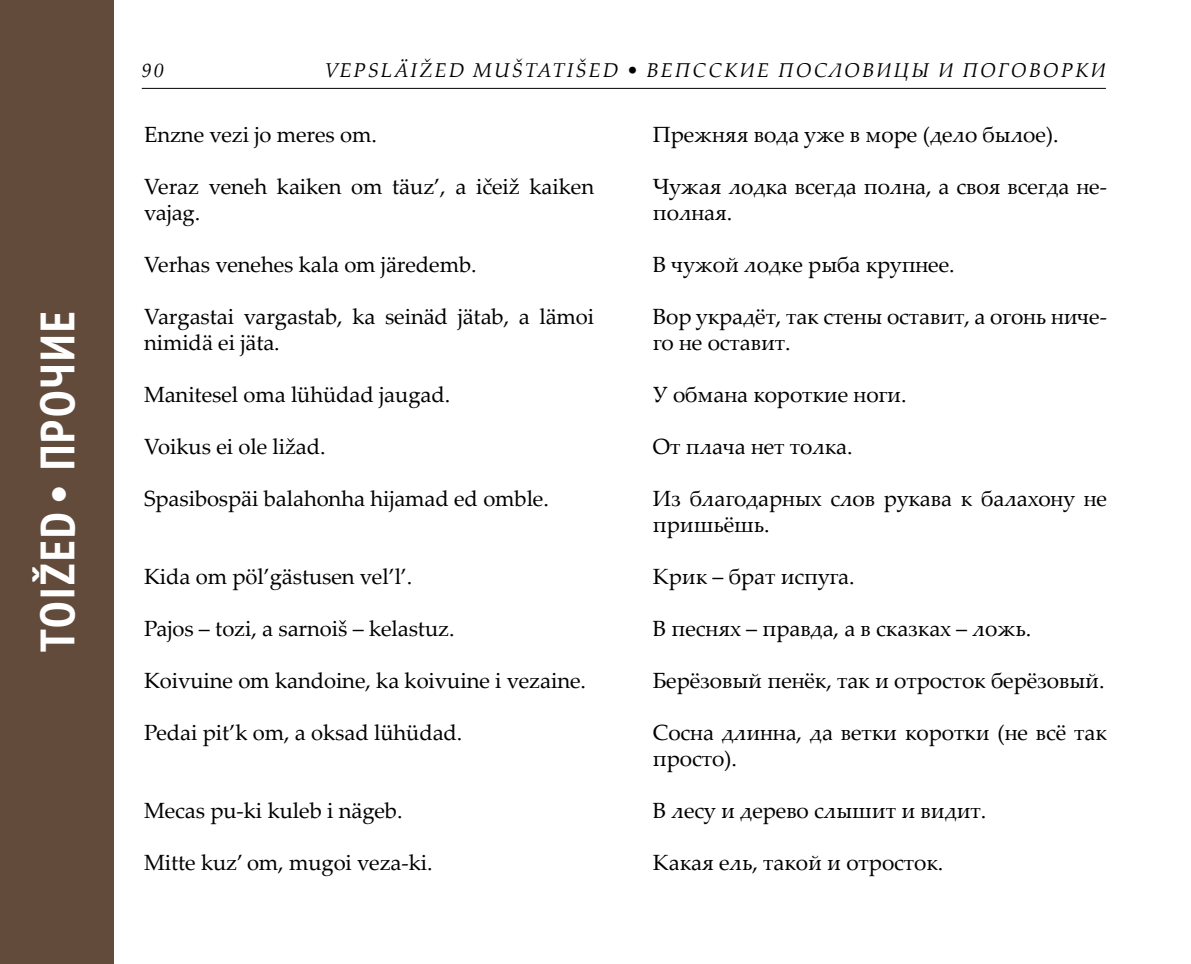
<style>
.page{position:relative;width:1191px;height:964px;background:#fff}
.page>*{position:absolute;margin:0;border:0;box-sizing:border-box;transform-origin:0 0}
.t1{font:700 condensed 48px "PT Sans";letter-spacing:.055em;color:#fff}
.t2{font:22px/26px "Palatino Linotype";letter-spacing:-.005em;color:#000}
.t3{font:italic 20px "Palatino Linotype";letter-spacing:.1em;color:#000}
.s1{font-family:"Guardian Sans";font-weight:600;font-stretch:normal}
</style>
<div class="page">
<hr style="left:142px;top:88px;width:964px;height:1px;background:#000">
<div style="left:0;top:0;width:114px;height:964px;background:#624b3b"></div>
<h1 class="t1" style="left:26px;top:652px;width:342px;rotate:-90deg">TOIŽED <span class="s1">•</span> ПРОЧИЕ</h1>
<p class="t3" style="left:142px;top:55px;width:23px">90</p>
<p class="t3" style="left:325px;top:55px;width:782px">VEPSLÄIŽED MUŠTATIŠED • ВЕПССКИЕ ПОСЛОВИЦЫ И ПОГОВОРКИ</p>
<p class="t2" style="left:144px;top:121px;width:234px">Enzne vezi jo meres om.</p>
<p class="t2" style="left:144px;top:173px;width:451px">Veraz veneh kaiken om täuz’, a ičeiž kaiken vajag.</p>
<p class="t2" style="left:144px;top:251px;width:334px">Verhas venehes kala om järedemb.</p>
<p class="t2" style="left:144px;top:303px;width:452px">Vargastai vargastab, ka seinäd jätab, a lämoi nimidä ei jäta.</p>
<p class="t2" style="left:144px;top:381px;width:308px">Manitesel oma lühüdad jaugad.</p>
<p class="t2" style="left:144px;top:433px;width:183px">Voikus ei ole ližad.</p>
<p class="t2" style="left:144px;top:485px;width:406px">Spasibospäi balahonha hijamad ed omble.</p>
<p class="t2" style="left:144px;top:563px;width:270px">Kida om pöl’gästusen vel’l’.</p>
<p class="t2" style="left:144px;top:615px;width:312px">Pajos – tozi, a sarnoiš – kelastuz.</p>
<p class="t2" style="left:144px;top:667px;width:443px">Koivuine om kandoine, ka koivuine i vezaine.</p>
<p class="t2" style="left:144px;top:719px;width:320px">Pedai pit’k om, a oksad lühüdad.</p>
<p class="t2" style="left:144px;top:797px;width:260px">Mecas pu-ki kuleb i nägeb.</p>
<p class="t2" style="left:144px;top:849px;width:290px">Mitte kuz’ om, mugoi veza-ki.</p>
<p class="t2" style="left:653px;top:121px;width:407px">Прежняя вода уже в море (дело былое).</p>
<p class="t2" style="left:653px;top:173px;width:455px">Чужая лодка всегда полна, а своя всегда не&shy;полная.</p>
<p class="t2" style="left:653px;top:251px;width:303px">В чужой лодке рыба крупнее.</p>
<p class="t2" style="left:653px;top:303px;width:455px">Вор украдёт, так стены оставит, а огонь ниче&shy;го не оставит.</p>
<p class="t2" style="left:653px;top:381px;width:255px">У обмана короткие ноги.</p>
<p class="t2" style="left:653px;top:433px;width:201px">От плача нет толка.</p>
<p class="t2" style="left:653px;top:485px;width:455px">Из благодарных слов рукава к балахону не пришьёшь.</p>
<p class="t2" style="left:653px;top:563px;width:203px">Крик – брат испуга.</p>
<p class="t2" style="left:653px;top:615px;width:380px">В песнях – правда, а в сказках – ложь.</p>
<p class="t2" style="left:653px;top:667px;width:453px">Берёзовый пенёк, так и отросток берёзовый.</p>
<p class="t2" style="left:653px;top:719px;width:455px">Сосна длинна, да ветки коротки (не всё так просто).</p>
<p class="t2" style="left:653px;top:797px;width:335px">В лесу и дерево слышит и видит.</p>
<p class="t2" style="left:653px;top:849px;width:292px">Какая ель, такой и отросток.</p>
</div>
